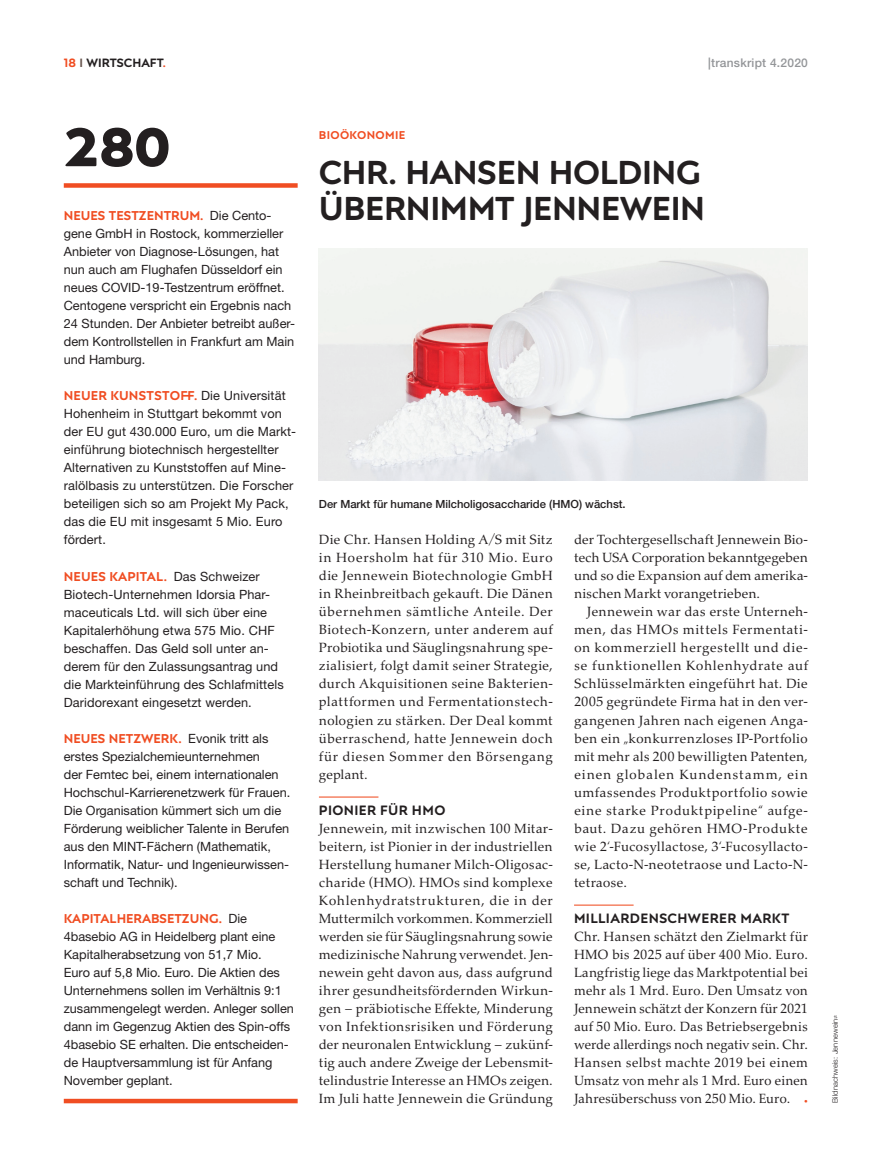
<style>
.page{position:relative;width:893px;height:1170px;background:#fff}
.page>*{position:absolute;margin:0;border:0;box-sizing:border-box;transform-origin:0 0}
.t1{font:700 54px "Posterama 1927";color:#231f20}
.t2{font:600 33px/36px "Posterama 1927";letter-spacing:-.01em;color:#231f20}
.t3{font:13.5px/18px "Palatino Nova Pro";letter-spacing:.005em;color:#231f20;text-align:justify}
.t4{font:600 13.5px "Posterama 1927";letter-spacing:.03em;color:#231f20}
.t5{font:12.75px/18px "Helvetica Neue LT Std";color:#231f20}
.t6{font:600 12.75px "Posterama 1927";color:#f04d22}
.t7{font:500 12px "Helvetica Neue LT Std";letter-spacing:.02em;color:#939598}
.t8{font:600 12px "Posterama 1927";color:#231f20}
.t9{font:500 11.25px "Helvetica Neue LT Std";color:#231f20}
.t10{font:600 11.25px "Posterama 1927";letter-spacing:.03em;color:#f04d22}
.t11{font:300 7.5px "Helvetica Neue LT Std";letter-spacing:.02em;color:#231f20}
.s1{color:#f04d22}
.s2{color:#6b5952}
.s3{font-family:"Helvetica Neue LT Std";font-weight:400;color:#231f20}
.s4{font-family:"Posterama 1927";font-weight:600;color:#f04d22}
</style>
<div class="page">
<div style="left:64px;top:183px;width:234px;height:5px;background:#f04d22"></div>
<div style="left:64px;top:1098px;width:234px;height:5px;background:#f04d22"></div>
<hr style="left:319px;top:796px;width:59px;height:1px;background:#f04d22">
<img style="left:319px;top:248px;width:489px;height:232px">
<hr style="left:574px;top:904px;width:60px;height:1px;background:#f04d22">
<p class="t8" style="left:64px;top:54px;width:104px"><span class="s1">18</span> <span class="s2">I</span> WIRTSCHAFT<span class="s1">.</span></p>
<p class="t7" style="left:708px;top:55px;width:101px">|transkript 4.2020</p>
<h1 class="t1" style="left:64px;top:110px;width:108px">280</h1>
<p class="t6" style="left:64px;top:207px;width:209px">NEUES TESTZENTRUM. <span class="s3">Die Cento-</span></p>
<p class="t5" style="left:64px;top:224px;width:233px">gene GmbH in Rostock, kommerzieller Anbieter von Diagnose-Lösungen, hat nun auch am Flughafen Düsseldorf ein neues COVID-19-Testzentrum eröffnet.<br>Centogene verspricht ein Ergebnis nach 24 Stunden. Der Anbieter betreibt außer&shy;dem Kontrollstellen in Frankfurt am Main und Hamburg.</p>
<p class="t6" style="left:64px;top:387px;width:223px">NEUER KUNSTSTOFF. <span class="s3">Die Universität</span></p>
<p class="t5" style="left:64px;top:404px;width:234px">Hohenheim in Stuttgart bekommt von der EU gut 430.000 Euro, um die Markt&shy;einführung biotechnisch hergestellter Alternativen zu Kunststoffen auf Mine&shy;ralölbasis zu unterstützen. Die Forscher beteiligen sich so am Projekt My Pack, das die EU mit insgesamt 5 Mio. Euro fördert.</p>
<p class="t6" style="left:64px;top:567px;width:198px">NEUES KAPITAL. <span class="s3">Das Schweizer</span></p>
<p class="t5" style="left:64px;top:584px;width:221px">Biotech-Unternehmen Idorsia Phar&shy;maceuticals Ltd. will sich über eine Kapitalerhöhung etwa 575 Mio. CHF beschaffen. Das Geld soll unter an&shy;derem für den Zulassungsantrag und die Markteinführung des Schlafmittels Daridorexant eingesetzt werden.</p>
<p class="t6" style="left:64px;top:729px;width:206px">NEUES NETZWERK. <span class="s3">Evonik tritt als</span></p>
<p class="t5" style="left:64px;top:746px;width:228px">erstes Spezialchemieunternehmen<br>der Femtec bei, einem internationalen Hochschul-Karrierenetzwerk für Frauen.<br>Die Organisation kümmert sich um die Förderung weiblicher Talente in Berufen aus den MINT-Fächern (Mathematik, Informatik, Natur- und Ingenieurwissen&shy;schaft und Technik).</p>
<p class="t6" style="left:64px;top:909px;width:185px">KAPITALHERABSETZUNG. <span class="s3">Die</span></p>
<p class="t5" style="left:64px;top:927px;width:232px">4basebio AG in Heidelberg plant eine Kapitalherabsetzung von 51,7 Mio.<br>Euro auf 5,8 Mio. Euro. Die Aktien des Unternehmens sollen im Verhältnis 9:1 zusammengelegt werden. Anleger sollen dann im Gegenzug Aktien des Spin-offs 4basebio SE erhalten. Die entscheiden&shy;de Hauptversammlung ist für Anfang November geplant.</p>
<p class="t10" style="left:319px;top:128px;width:88px">BIOÖKONOMIE</p>
<h2 class="t2" style="left:319px;top:154px;width:388px">CHR. HANSEN HOLDING<br>ÜBERNIMMT JENNEWEIN</h2>
<p class="t9" style="left:319px;top:497px;width:308px">Der Markt für humane Milcholigosaccharide (HMO) wächst.</p>
<p class="t3" style="left:574px;top:531px;width:235px">der Tochtergesellschaft Jennewein Bio&shy;tech USA Corporation bekanntgegeben und so die Expansion auf dem amerika&shy;nischen Markt vorangetrieben.</p>
<p class="t3" style="left:574px;top:603px;width:235px;text-indent:13px">Jennewein war das erste Unterneh&shy;men, das HMOs mittels Fermentati&shy;on kommerziell hergestellt und die&shy;se funktionellen Kohlenhydrate auf Schlüsselmärkten eingeführt hat. Die 2005 gegründete Firma hat in den ver&shy;gangenen Jahren nach eigenen Anga&shy;ben ein „konkurrenzloses IP-Portfolio mit mehr als 200 bewilligten Patenten, einen globalen Kundenstamm, ein umfassendes Produktportfolio sowie eine starke Produktpipeline“ aufge&shy;baut. Dazu gehören HMO-Produkte wie 2‘-Fucosyllactose, 3‘-Fucosyllacto&shy;se, Lacto-N-neotetraose und Lacto-N&shy;tetraose.</p>
<p class="t4" style="left:574px;top:908px;width:217px">MILLIARDENSCHWERER MARKT</p>
<p class="t3" style="left:574px;top:927px;width:235px">Chr. Hansen schätzt den Zielmarkt für HMO bis 2025 auf über 400 Mio. Euro.<br>Langfristig liege das Marktpotential bei mehr als 1 Mrd. Euro. Den Umsatz von Jennewein schätzt der Konzern für 2021 auf 50 Mio. Euro. Das Betriebsergebnis werde allerdings noch negativ sein. Chr.<br>Hansen selbst machte 2019 bei einem Umsatz von mehr als 1 Mrd. Euro einen Jahresüberschuss von 250 Mio. Euro. <span class="s4">•</span></p>
<p class="t3" style="left:319px;top:531px;width:235px">Die Chr. Hansen Holding A/S mit Sitz in Hoersholm hat für 310 Mio. Euro die Jennewein Biotechnologie GmbH in Rheinbreitbach gekauft. Die Dänen übernehmen sämtliche Anteile. Der Biotech-Konzern, unter anderem auf Probiotika und Säuglingsnahrung spe&shy;zialisiert, folgt damit seiner Strategie, durch Akquisitionen seine Bakterien&shy;plattformen und Fermentationstech&shy;nologien zu stärken. Der Deal kommt überraschend, hatte Jennewein doch für diesen Sommer den Börsengang geplant.</p>
<p class="t4" style="left:319px;top:800px;width:128px">PIONIER FÜR HMO</p>
<p class="t3" style="left:319px;top:819px;width:235px">Jennewein, mit inzwischen 100 Mitar&shy;beitern, ist Pionier in der industriellen Herstellung humaner Milch-Oligosac&shy;charide (HMO). HMOs sind komplexe Kohlenhydratstrukturen, die in der Muttermilch vorkommen. Kommerziell werden sie für Säuglingsnahrung sowie medizinische Nahrung verwendet. Jen&shy;newein geht davon aus, dass aufgrund ihrer gesundheitsfördernden Wirkun&shy;gen – präbiotische Effekte, Minderung von Infektionsrisiken und Förderung der neuronalen Entwicklung – zukünf&shy;tig auch andere Zweige der Lebensmit&shy;telindustrie Interesse an HMOs zeigen.<br>Im Juli hatte Jennewein die Gründung</p>
<p class="t11" style="left:831px;top:1102px;width:90px;rotate:-90deg">Bildnachweis: Jennewein≠</p>
</div>
